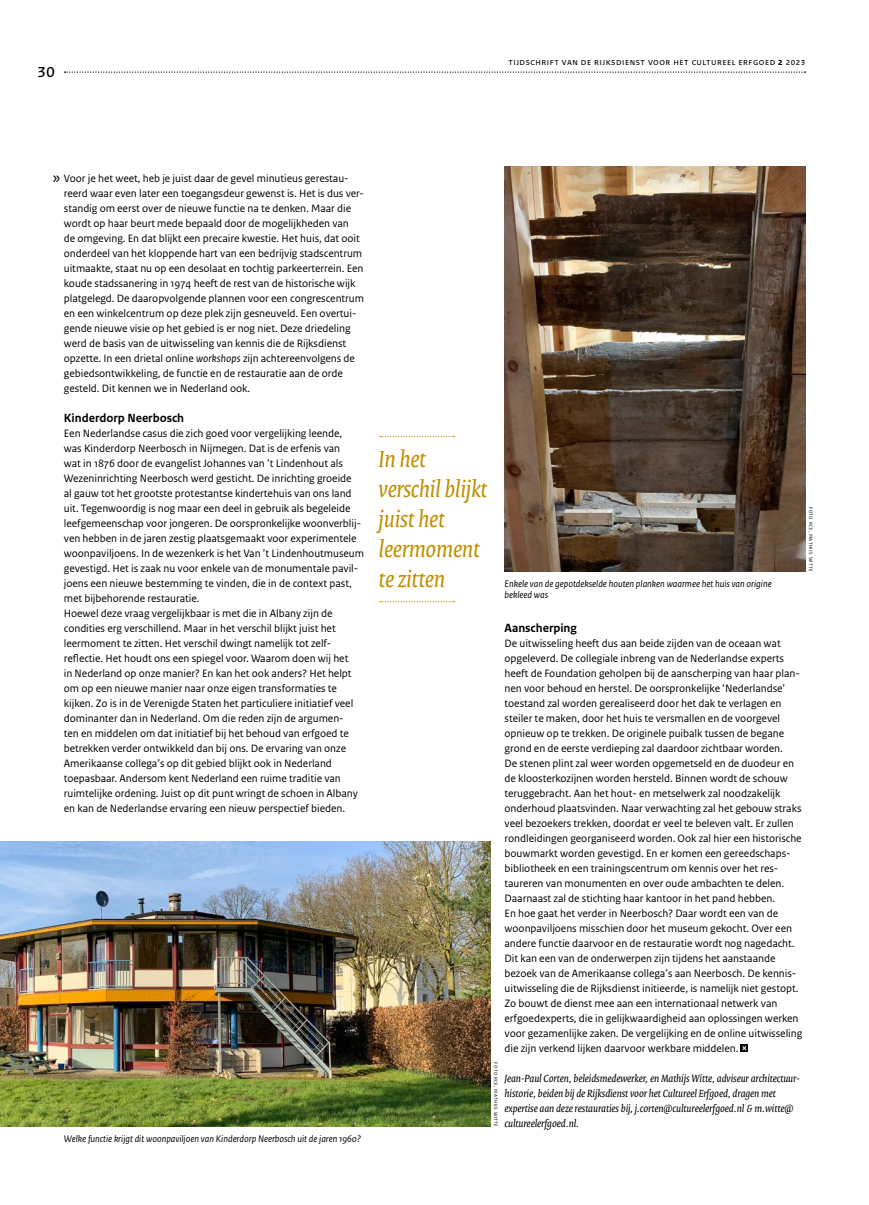
<style>
.page{position:relative;width:869px;height:1205px;background:#fff}
.page>*{position:absolute;margin:0;border:0;box-sizing:border-box;transform-origin:0 0}
._08_RO_streamer{font:italic 25px/30px "Rijksoverheid Serif";letter-spacing:-.005em;color:#c18f00}
.t1{font:20px "Rijksoverheid Sans Text";color:#000}
.t2{font:16.88px "Rijksoverheid Serif";color:#000}
._07_RO_tussenkop{font:700 12.5px "Rijksoverheid Sans Text";color:#000}
._06_RO_broodtekst_sa{font:11.25px/15px "Rijksoverheid Sans Text";letter-spacing:-.005em;color:#000}
._13_RO_afsluiting{font:italic 11.25px/15px "Rijksoverheid Serif";color:#000}
._09_RO_fotobijschrif{font:italic 10px/11.2px "Rijksoverheid Sans Text";color:#000}
.t3{font:10px "Rijksoverheid Sans Text";letter-spacing:.05em;color:#000}
.t4{font:5px "Rijksoverheid Sans Text";letter-spacing:.08em;color:#000}
.s1{font-weight:700}
.s2{font-style:italic}
</style>
<div class="page">
<img style="left:0;top:842px;width:490px;height:285px">
<div style="left:740px;top:1044px;width:7px;height:8px;background:#000"></div>
<svg style="left:742px;top:1046px;width:4px;height:5px"></svg>
<svg style="left:380px;top:601px;width:74px;height:1px"></svg>
<svg style="left:380px;top:436px;width:74px;height:1px"></svg>
<img style="left:504px;top:167px;width:300px;height:405px">
<svg style="left:64px;top:71px;width:741px;height:2px"></svg>
<h2 class="t1" style="left:37px;top:59px;width:19px">30</h2>
<p class="t3" style="left:508px;top:56px;width:298px">tijdschrift van de rijksdienst voor het cultureel erfgoed <span class="s1">2</span> 2023</p>
<p class="_06_RO_broodtekst_sa" style="left:64px;top:171px;width:302px">Voor je het weet, heb je juist daar de gevel minutieus gerestau&shy;reerd waar even later een toegangsdeur gewenst is. Het is dus ver&shy;standig om eerst over de nieuwe functie na te denken. Maar die wordt op haar beurt mede bepaald door de mogelijkheden van<br>de omgeving. En dat blijkt een precaire kwestie. Het huis, dat ooit onderdeel van het kloppende hart van een bedrijvig stadscentrum uitmaakte, staat nu op een desolaat en tochtig parkeerterrein. Een koude stadssanering in 1974 heeft de rest van de historische wijk platgelegd. De daaropvolgende plannen voor een congrescentrum en een winkelcentrum op deze plek zijn gesneuveld. Een overtui&shy;gende nieuwe visie op het gebied is er nog niet. Deze driedeling werd de basis van de uitwisseling van kennis die de Rijksdienst opzette. In een drietal online <span class="s2">workshops</span> zijn achtereenvolgens de gebiedsontwikkeling, de functie en de restauratie aan de orde gesteld. Dit kennen we in Nederland ook.</p>
<h3 class="t2" style="left:53px;top:167px;width:9px">»</h3>
<p class="_07_RO_tussenkop" style="left:64px;top:410px;width:122px">Kinderdorp Neerbosch</p>
<p class="_06_RO_broodtekst_sa" style="left:64px;top:426px;width:301px">Een Nederlandse casus die zich goed voor vergelijking leende,<br>was Kinderdorp Neerbosch in Nijmegen. Dat is de erfenis van<br>wat in 1876 door de evangelist Johannes van ’t Lindenhout als Wezeninrichting Neerbosch werd gesticht. De inrichting groeide<br>al gauw tot het grootste protestantse kindertehuis van ons land uit. Tegenwoordig is nog maar een deel in gebruik als begeleide leefgemeenschap voor jongeren. De oorspronkelijke woonverblij&shy;ven hebben in de jaren zestig plaatsgemaakt voor experimentele woonpaviljoens. In de wezenkerk is het Van ’t Lindenhoutmuseum gevestigd. Het is zaak nu voor enkele van de monumentale pavil&shy;joens een nieuwe bestemming te vinden, die in de context past, met bijbehorende restauratie.</p>
<p class="_06_RO_broodtekst_sa" style="left:64px;top:606px;width:295px">Hoewel deze vraag vergelijkbaar is met die in Albany zijn de condities erg verschillend. Maar in het verschil blijkt juist het leermoment te zitten. Het verschil dwingt namelijk tot zelf&shy;reflectie. Het houdt ons een spiegel voor. Waarom doen wij het in Nederland op onze manier? En kan het ook anders? Het helpt om op een nieuwe manier naar onze eigen transformaties te kijken. Zo is in de Verenigde Staten het particuliere initiatief veel dominanter dan in Nederland. Om die reden zijn de argumen&shy;ten en middelen om dat initiatief bij het behoud van erfgoed te betrekken verder ontwikkeld dan bij ons. De ervaring van onze Amerikaanse collega’s op dit gebied blijkt ook in Nederland toepasbaar. Andersom kent Nederland een ruime traditie van ruimtelijke ordening. Juist op dit punt wringt de schoen in Albany en kan de Nederlandse ervaring een nieuw perspectief bieden.</p>
<p class="_09_RO_fotobijschrif" style="left:64px;top:1133px;width:298px">Welke functie krijgt dit woonpaviljoen van Kinderdorp Neerbosch uit de jaren 1960?</p>
<p class="_08_RO_streamer" style="left:378px;top:443px;width:110px">In het verschil blijkt juist het leermoment te zitten</p>
<p class="_09_RO_fotobijschrif" style="left:504px;top:578px;width:268px">Enkele van de gepotdekselde houten planken waarmee het huis van origine bekleed was</p>
<p class="t4" style="left:813px;top:507px;width:66px;rotate:90deg">FOTO RCE, MATHIJS WITTE</p>
<p class="_07_RO_tussenkop" style="left:504px;top:620px;width:74px">Aanscherping</p>
<p class="_06_RO_broodtekst_sa" style="left:504px;top:636px;width:298px">De uitwisseling heeft dus aan beide zijden van de oceaan wat opgeleverd. De collegiale inbreng van de Nederlandse experts heeft de Foundation geholpen bij de aanscherping van haar plan&shy;nen voor behoud en herstel. De oorspronkelijke ‘Nederlandse’ toestand zal worden gerealiseerd door het dak te verlagen en steiler te maken, door het huis te versmallen en de voorgevel opnieuw op te trekken. De originele puibalk tussen de begane grond en de eerste verdieping zal daardoor zichtbaar worden.<br>De stenen plint zal weer worden opgemetseld en de duodeur en de kloosterkozijnen worden hersteld. Binnen wordt de schouw teruggebracht. Aan het hout- en metselwerk zal noodzakelijk onderhoud plaatsvinden. Naar verwachting zal het gebouw straks veel bezoekers trekken, doordat er veel te beleven valt. Er zullen rondleidingen georganiseerd worden. Ook zal hier een historische bouwmarkt worden gevestigd. En er komen een gereedschaps&shy;bibliotheek en een trainingscentrum om kennis over het res&shy;taureren van monumenten en over oude ambachten te delen.<br>Daarnaast zal de stichting haar kantoor in het pand hebben.</p>
<p class="_06_RO_broodtekst_sa" style="left:504px;top:906px;width:299px">En hoe gaat het verder in Neerbosch? Daar wordt een van de woonpaviljoens misschien door het museum gekocht. Over een andere functie daarvoor en de restauratie wordt nog nagedacht.<br>Dit kan een van de onderwerpen zijn tijdens het aanstaande bezoek van de Amerikaanse collega’s aan Neerbosch. De kennis&shy;uitwisseling die de Rijksdienst initieerde, is namelijk niet gestopt.<br>Zo bouwt de dienst mee aan een internationaal netwerk van erfgoedexperts, die in gelijkwaardigheid aan oplossingen werken voor gezamenlijke zaken. De vergelijking en de online uitwisseling die zijn verkend lijken daarvoor werkbare middelen.</p>
<p class="_13_RO_afsluiting" style="left:504px;top:1070px;width:296px">Jean-Paul Corten, beleidsmedewerker, en Mathijs Witte, adviseur architectuur&shy;historie, beiden bij de Rijksdienst voor het Cultureel Erfgoed, dragen met expertise aan deze restauraties bij, j.corten@cultureelerfgoed.nl &amp; m.witte@ cultureelerfgoed.nl.</p>
<p class="t4" style="left:498px;top:1062px;width:66px;rotate:90deg">FOTO RCE, MATHIJS WITTE</p>
</div>
